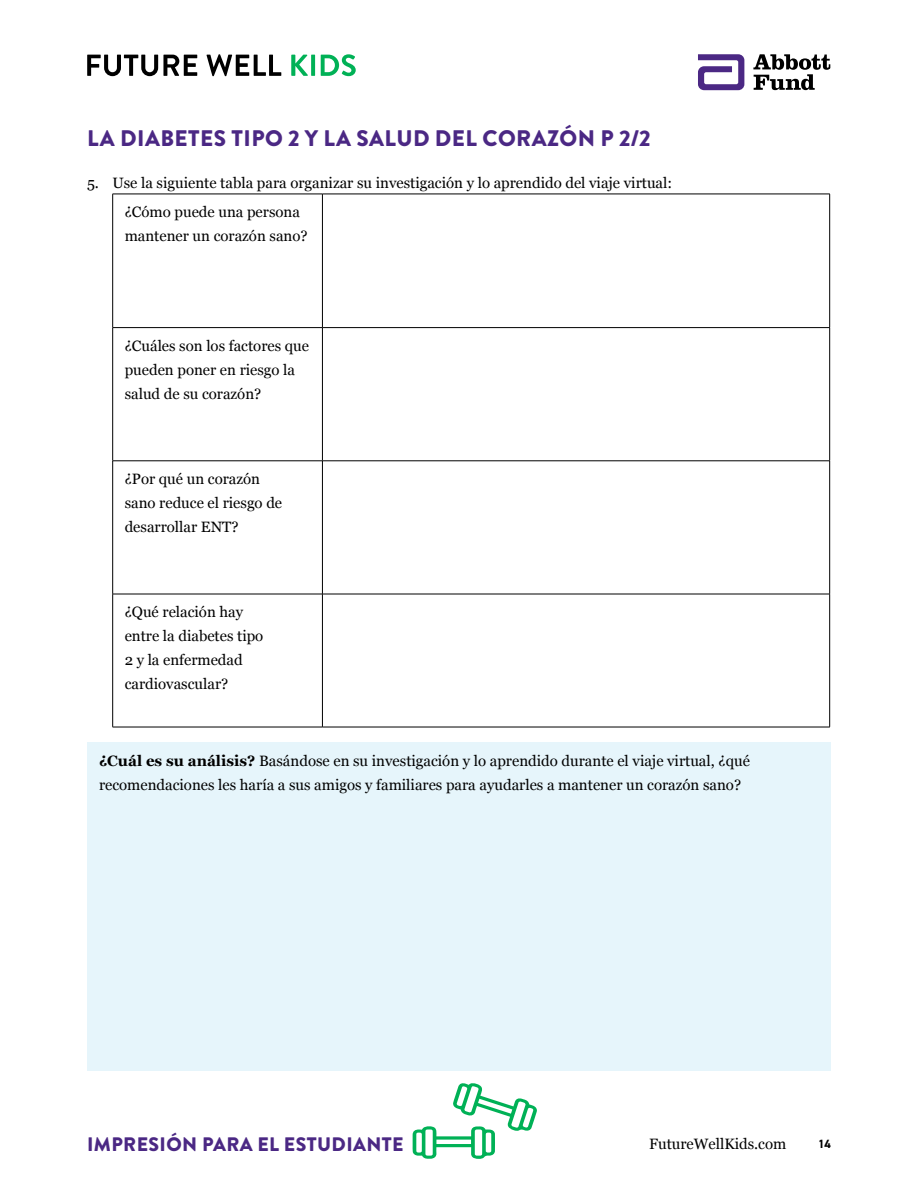
<style>
.page{position:relative;width:918px;height:1188px;background:#fff}
.page>*{position:absolute;margin:0;border:0;box-sizing:border-box;transform-origin:0 0}
.t1{font:900 22.5px "Brandon Grotesque";letter-spacing:.02em;color:#4b2884}
.t2{font:900 19.5px "Brandon Grotesque";letter-spacing:.02em;color:#4b2884}
.t3{font:15px/24px "Georgia";color:#000}
.t4{font:700 12px "DIN2014";color:#000}
.s1{font-weight:700}
</style>
<div class="page">
<svg style="left:87px;top:54px;width:194px;height:22px"></svg>
<svg style="left:291px;top:55px;width:24px;height:21px"></svg>
<svg style="left:321px;top:54px;width:35px;height:22px"></svg>
<svg style="left:753px;top:54px;width:77px;height:36px"></svg>
<svg style="left:698px;top:54px;width:46px;height:36px"></svg>
<hr style="left:112px;top:194px;width:210px;height:1px;background:#000">
<hr style="left:112px;top:194px;width:1px;height:133px;background:#000">
<hr style="left:322px;top:194px;width:508px;height:1px;background:#000">
<hr style="left:322px;top:194px;width:1px;height:133px;background:#000">
<hr style="left:829px;top:194px;width:1px;height:133px;background:#000">
<hr style="left:112px;top:327px;width:210px;height:1px;background:#000">
<hr style="left:112px;top:328px;width:1px;height:133px;background:#000">
<hr style="left:322px;top:327px;width:508px;height:1px;background:#000">
<hr style="left:322px;top:328px;width:1px;height:133px;background:#000">
<hr style="left:829px;top:328px;width:1px;height:133px;background:#000">
<hr style="left:112px;top:461px;width:210px;height:1px;background:#000">
<hr style="left:112px;top:461px;width:1px;height:133px;background:#000">
<hr style="left:322px;top:461px;width:508px;height:1px;background:#000">
<hr style="left:322px;top:461px;width:1px;height:133px;background:#000">
<hr style="left:829px;top:461px;width:1px;height:133px;background:#000">
<hr style="left:112px;top:594px;width:210px;height:1px;background:#000">
<hr style="left:112px;top:594px;width:1px;height:133px;background:#000">
<hr style="left:322px;top:594px;width:508px;height:1px;background:#000">
<hr style="left:322px;top:594px;width:1px;height:133px;background:#000">
<hr style="left:829px;top:594px;width:1px;height:133px;background:#000">
<hr style="left:112px;top:727px;width:210px;height:1px;background:#000">
<hr style="left:322px;top:727px;width:508px;height:1px;background:#000">
<div style="left:87px;top:742px;width:744px;height:329px;background:#e6f5fb"></div>
<svg style="left:413px;top:1083px;width:124px;height:76px"></svg>
<h1 class="t1" style="left:87px;top:122px;width:565px">LA DIABETES TIPO 2 Y LA SALUD DEL CORAZÓN P 2/2</h1>
<p class="t3" style="left:125px;top:167px;width:549px;line-height:29.5px;text-indent:-38px">5. Use la siguiente tabla para organizar su investigación y lo aprendido del viaje virtual: ¿Cómo puede una persona</p>
<p class="t3" style="left:125px;top:223px;width:185px">mantener un corazón sano?</p>
<p class="t3" style="left:125px;top:333px;width:186px">¿Cuáles son los factores que pueden poner en riesgo la salud de su corazón?</p>
<p class="t3" style="left:125px;top:466px;width:159px">¿Por qué un corazón sano reduce el riesgo de desarrollar ENT?</p>
<p class="t3" style="left:125px;top:600px;width:140px">¿Qué relación hay entre la diabetes tipo<br>2 y la enfermedad cardiovascular?</p>
<p class="t3" style="left:99px;top:748px;width:652px"><span class="s1">¿Cuál es su análisis?</span> Basándose en su investigación y lo aprendido durante el viaje virtual, ¿qué recomendaciones les haría a sus amigos y familiares para ayudarles a mantener un corazón sano?</p>
<h2 class="t2" style="left:87px;top:1130px;width:318px">IMPRESIÓN PARA EL ESTUDIANTE</h2>
<p class="t3" style="left:649px;top:1131px;width:139px">FutureWellKids.com</p>
<p class="t4" style="left:818px;top:1136px;width:14px">14</p>
</div>
